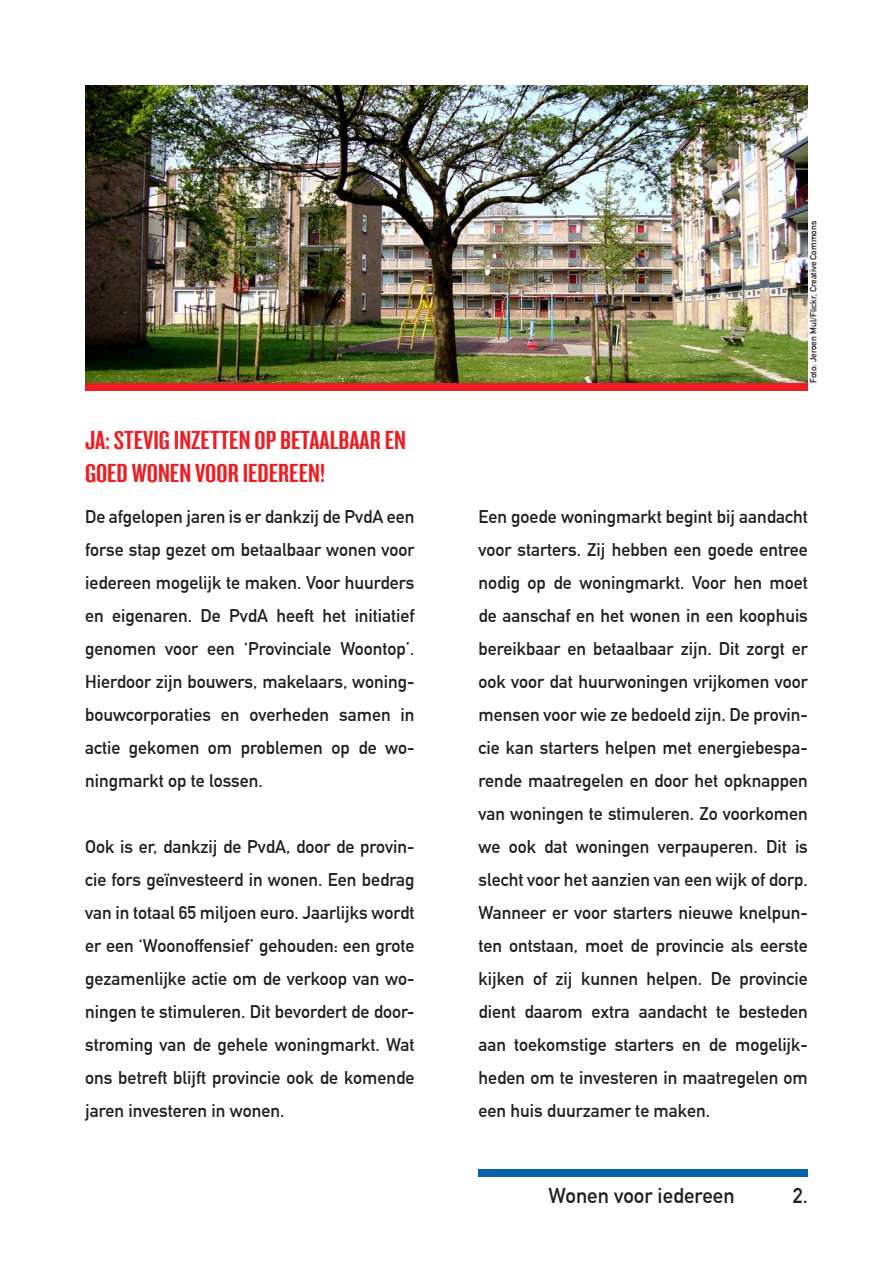
<style>
.page{position:relative;width:893px;height:1263px;background:#fff}
.page>*{position:absolute;margin:0;border:0;box-sizing:border-box;transform-origin:0 0}
.t1{font:27px/33px "Knockout HTF47 Bantamweight";color:#ee1d23;scale:1.33 1}
.t2{font:700 21px "DIN Alternate";color:#231f20}
.t3{font:700 18px/33px "DIN Alternate";color:#231f20;text-align:justify}
.t4{font:700 9px "DIN Alternate";color:#231f20}
</style>
<div class="page">
<div style="left:85px;top:383px;width:723px;height:8px;background:#ee1d23"></div>
<div style="left:478px;top:1169px;width:330px;height:7px;background:#0161aa"></div>
<img style="left:85px;top:85px;width:723px;height:298px">
<p class="t1" style="left:85px;top:424px;width:243px">JA: STEVIG INZETTEN OP BETAALBAAR EN<br>GOED WONEN VOOR IEDEREEN!</p>
<p class="t3" style="left:85px;top:499px;width:331px">De afgelopen jaren is er dankzij de PvdA een forse stap gezet om betaalbaar wonen voor iedereen mogelijk te maken. Voor huurders en eigenaren. De PvdA heeft het initiatief genomen voor een ‘Provinciale Woontop’.<br>Hierdoor zijn bouwers, makelaars, woning&shy;bouwcorporaties en overheden samen in actie gekomen om problemen op de wo&shy;ningmarkt op te lossen.</p>
<p class="t3" style="left:85px;top:829px;width:331px">Ook is er, dankzij de PvdA, door de provin&shy;cie fors geïnvesteerd in wonen. Een bedrag van in totaal 65 miljoen euro. Jaarlijks wordt er een ‘Woonoffensief’ gehouden: een grote gezamenlijke actie om de verkoop van wo&shy;ningen te stimuleren. Dit bevordert de door&shy;stroming van de gehele woningmarkt. Wat ons betreft blijft provincie ook de komende jaren investeren in wonen.</p>
<p class="t4" style="left:806px;top:383px;width:163px;rotate:-90deg">Foto: Jeroen Mul/Flickr, Creative Commons</p>
<p class="t3" style="left:478px;top:499px;width:331px">Een goede woningmarkt begint bij aandacht voor starters. Zij hebben een goede entree nodig op de woningmarkt. Voor hen moet de aanschaf en het wonen in een koophuis bereikbaar en betaalbaar zijn. Dit zorgt er ook voor dat huurwoningen vrijkomen voor mensen voor wie ze bedoeld zijn. De provin&shy;cie kan starters helpen met energiebespa&shy;rende maatregelen en door het opknappen van woningen te stimuleren. Zo voorkomen we ook dat woningen verpauperen. Dit is slecht voor het aanzien van een wijk of dorp.<br>Wanneer er voor starters nieuwe knelpun&shy;ten ontstaan, moet de provincie als eerste kijken of zij kunnen helpen. De provincie dient daarom extra aandacht te besteden aan toekomstige starters en de mogelijk&shy;heden om te investeren in maatregelen om een huis duurzamer te maken.</p>
<p class="t2" style="left:549px;top:1180px;width:188px">Wonen voor iedereen</p>
<p class="t2" style="left:793px;top:1180px;width:17px">2.</p>
</div>
